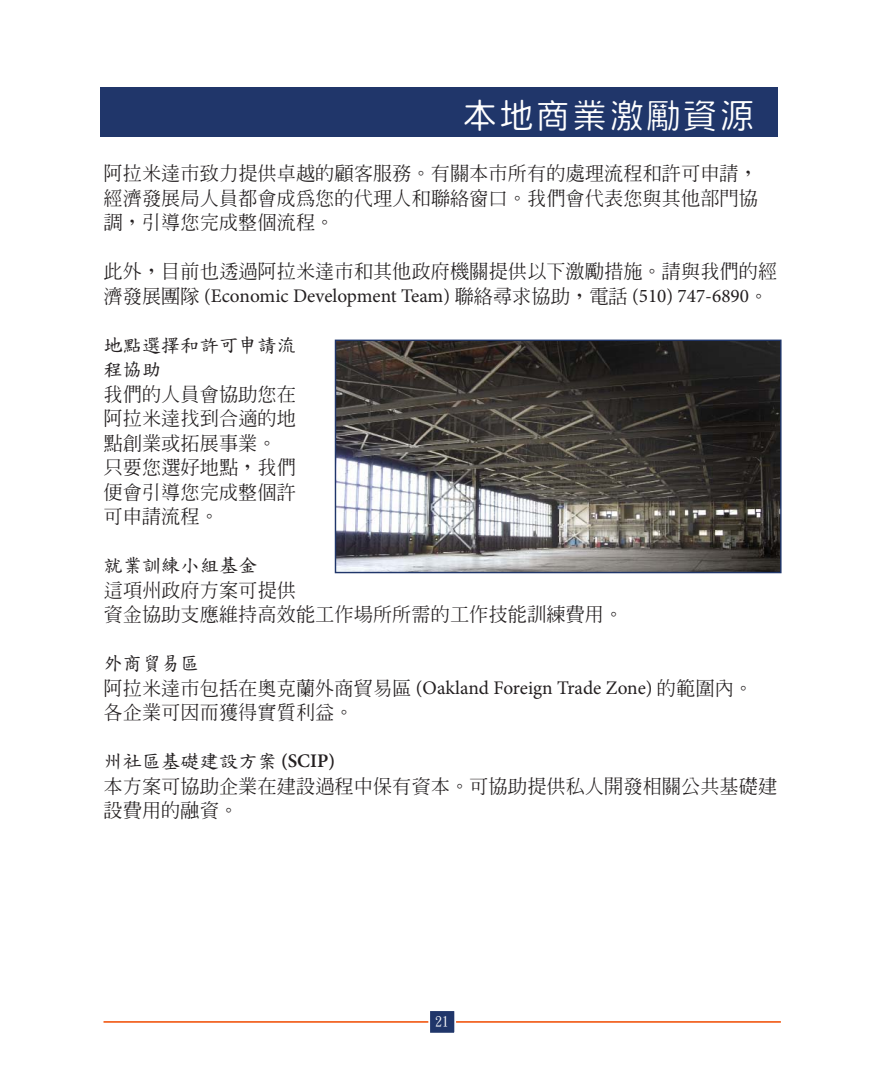
<style>
.page{position:relative;width:881px;height:1070px;background:#fff}
.page>*{position:absolute;margin:0;border:0;box-sizing:border-box;transform-origin:0 0}
.t1{font:300 35px "Han Wang Hei";letter-spacing:.05em;color:#fff}
.t2{font:500 19.25px/24.5px "Han Wang Ming";color:#231f20}
.t3{font:19.25px "Minion Pro";color:#231f20}
.t4{font:19.25px/24.5px "DF Kai Shu SB Estd BF";color:#231f20}
.t5{font:14px "DF Kai Shu SB Estd BF";color:#fff}
.s1{font-family:"Han Wang Ming";font-weight:500}
.s2{font-family:"Minion Pro";font-weight:600}
</style>
<div class="page">
<div style="left:100px;top:88px;width:678px;height:49px;background:#20366a"></div>
<hr style="left:104px;top:1021px;width:677px;height:1px;background:#f26322">
<div style="left:429px;top:1010px;width:26px;height:23px;background:#20366a"></div>
<div style="left:428px;top:1009px;width:28px;height:25px;border:2px solid #fff"></div>
<img style="left:337px;top:341px;width:442px;height:230px">
<div style="left:335px;top:339px;width:446px;height:234px;border:1px solid #20366a"></div>
<h1 class="t1" style="left:462px;top:97px;width:294px">本地商業激勵資源</h1>
<p class="t2" style="left:104px;top:161px;width:656px;text-align:justify">阿拉米達市致力提供卓越的顧客服務。有關本市所有的處理流程和許可申請，經濟發展局人員都會成為您的代理人和聯絡窗口。我們會代表您與其他部門協調，引導您完成整個流程。</p>
<p class="t2" style="left:104px;top:259px;width:675px">此外，目前也透過阿拉米達市和其他政府機關提供以下激勵措施。請與我們的經</p>
<p class="t3" style="left:104px;top:288px;width:666px"><span class="s1">濟發展團隊</span> (Economic Development Team) <span class="s1">聯絡尋求協助，電話</span> (510) 747-6890<span class="s1">。</span></p>
<p class="t4" style="left:104px;top:332px;width:194px">地點選擇和許可申請流程協助</p>
<p class="t2" style="left:104px;top:381px;width:194px">我們的人員會協助您在阿拉米達找到合適的地點創業或拓展事業。只要您選好地點，我們便會引導您完成整個許可申請流程。</p>
<p class="t4" style="left:104px;top:553px;width:156px">就業訓練小組基金</p>
<p class="t2" style="left:104px;top:577px;width:521px">這項州政府方案可提供<br>資金協助支應維持高效能工作場所所需的工作技能訓練費用。</p>
<p class="t4" style="left:104px;top:651px;width:98px">外商貿易區</p>
<p class="t3" style="left:104px;top:680px;width:651px"><span class="s1">阿拉米達市包括在奧克蘭外商貿易區</span> (Oakland Foreign Trade Zone) <span class="s1">的範圍內。</span></p>
<p class="t2" style="left:104px;top:700px;width:252px">各企業可因而獲得實質利益。</p>
<p class="t4" style="left:104px;top:749px;width:233px">州社區基礎建設方案 <span class="s2">(SCIP)</span></p>
<p class="t2" style="left:104px;top:773px;width:675px">本方案可協助企業在建設過程中保有資本。可協助提供私人開發相關公共基礎建設費用的融資。</p>
<p class="t5" style="left:435px;top:1014px;width:15px">21</p>
</div>
